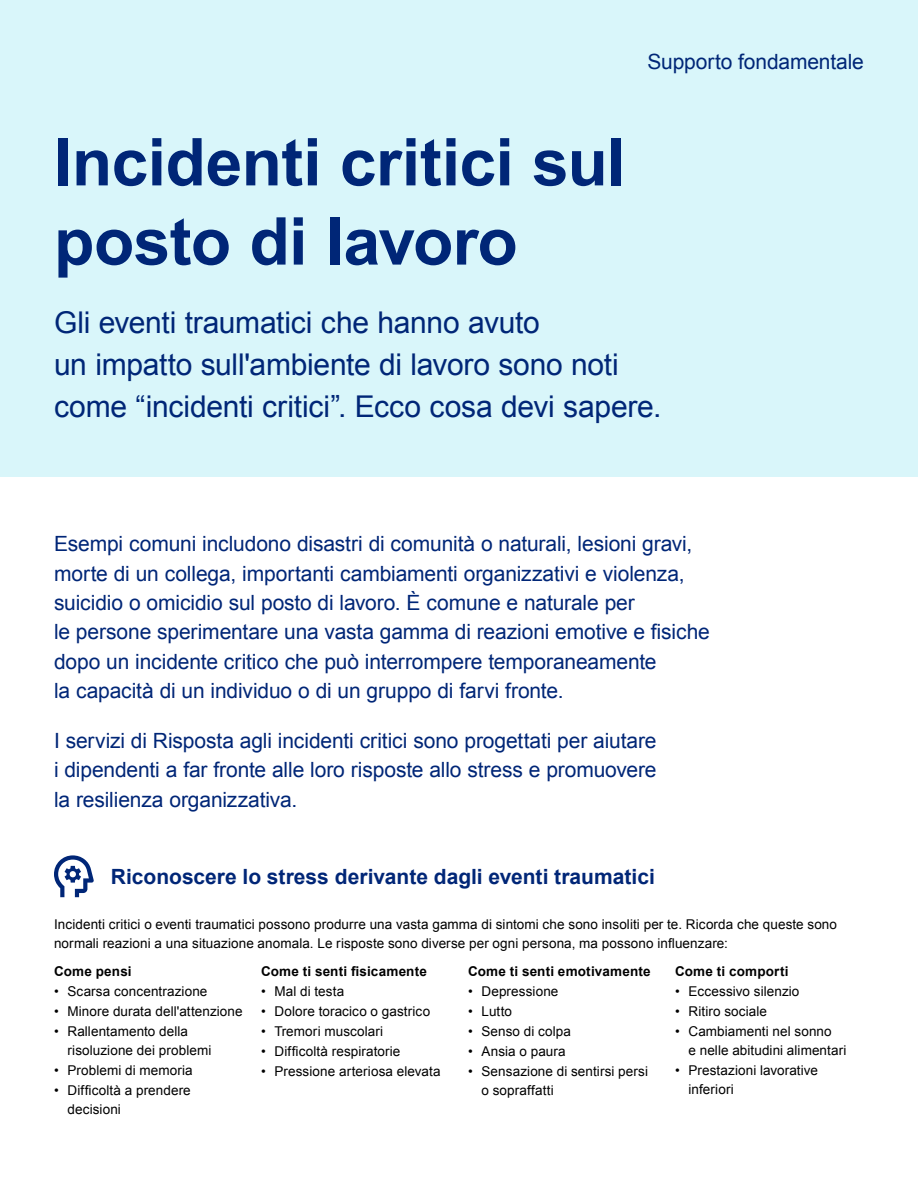
<style>
.page{position:relative;width:918px;height:1188px;background:#fff}
.page>*{position:absolute;margin:0;border:0;box-sizing:border-box;transform-origin:0 0}
.Headline{font:700 66px/79.2px "Arial";letter-spacing:-.01em;color:#002677}
.Intro{font:30px/42px "Arial";letter-spacing:-.01em;color:#002677}
.Intro-2{font:21px/29.4px "Arial";letter-spacing:-.005em;color:#002677}
.Subhead{font:700 21px "Arial";color:#002677}
.Product_label_-_Right_aligned{font:21px "Arial";letter-spacing:-.005em;color:#002677}
.Body{font:13.5px/18.9px "Arial";letter-spacing:.01em;color:#000}
.Body-2{font:700 13.5px "Arial";letter-spacing:.015em;color:#000}
</style>
<div class="page">
<div style="left:0;top:0;width:918px;height:476px;background:#d9f6fa"></div>
<svg style="left:54px;top:855px;width:40px;height:42px"></svg>
<p class="Headline" style="left:54px;top:125px;width:573px">Incidenti critici sul posto di lavoro</p>
<p class="Product_label_-_Right_aligned" style="left:647px;top:48px;width:218px">Supporto fondamentale</p>
<p class="Intro" style="left:54px;top:302px;width:609px">Gli eventi traumatici che hanno avuto<br>un impatto sull'ambiente di lavoro sono noti come “incidenti critici”. Ecco cosa devi sapere.</p>
<p class="Intro-2" style="left:54px;top:529px;width:658px">Esempi comuni includono disastri di comunità o naturali, lesioni gravi, morte di un collega, importanti cambiamenti organizzativi e violenza, suicidio o omicidio sul posto di lavoro. È comune e naturale per<br>le persone sperimentare una vasta gamma di reazioni emotive e fisiche dopo un incidente critico che può interrompere temporaneamente<br>la capacità di un individuo o di un gruppo di farvi fronte.</p>
<p class="Intro-2" style="left:54px;top:726px;width:604px;text-align:justify">I servizi di Risposta agli incidenti critici sono progettati per aiutare i dipendenti a far fronte alle loro risposte allo stress e promuovere la resilienza organizzativa.</p>
<p class="Subhead" style="left:111px;top:863px;width:545px">Riconoscere lo stress derivante dagli eventi traumatici</p>
<p class="Body" style="left:54px;top:915px;width:785px">Incidenti critici o eventi traumatici possono produrre una vasta gamma di sintomi che sono insoliti per te. Ricorda che queste sono normali reazioni a una situazione anomala. Le risposte sono diverse per ogni persona, ma possono influenzare:</p>
<p class="Body-2" style="left:54px;top:962px;width:79px">Come pensi</p>
<p class="Body" style="left:54px;top:982px;width:155px">• Scarsa concentrazione</p>
<p class="Body" style="left:54px;top:1002px;width:190px">• Minore durata dell'attenzione</p>
<p class="Body" style="left:68px;top:1022px;width:145px;text-indent:-14px">• Rallentamento della risoluzione dei problemi</p>
<p class="Body" style="left:54px;top:1061px;width:140px">• Problemi di memoria</p>
<p class="Body" style="left:68px;top:1081px;width:125px;text-indent:-14px">• Difficoltà a prendere decisioni</p>
<p class="Body-2" style="left:261px;top:962px;width:167px">Come ti senti fisicamente</p>
<p class="Body" style="left:261px;top:982px;width:85px">• Mal di testa</p>
<p class="Body" style="left:261px;top:1002px;width:171px">• Dolore toracico o gastrico</p>
<p class="Body" style="left:261px;top:1022px;width:124px">• Tremori muscolari</p>
<p class="Body" style="left:261px;top:1042px;width:141px">• Difficoltà respiratorie</p>
<p class="Body" style="left:261px;top:1062px;width:181px">• Pressione arteriosa elevata</p>
<p class="Body-2" style="left:468px;top:962px;width:184px">Come ti senti emotivamente</p>
<p class="Body" style="left:468px;top:982px;width:92px">• Depressione</p>
<p class="Body" style="left:468px;top:1002px;width:45px">• Lutto</p>
<p class="Body" style="left:468px;top:1022px;width:105px">• Senso di colpa</p>
<p class="Body" style="left:468px;top:1042px;width:99px">• Ansia o paura</p>
<p class="Body" style="left:482px;top:1062px;width:168px;text-indent:-14px">• Sensazione di sentirsi persi o sopraffatti</p>
<p class="Body-2" style="left:675px;top:962px;width:115px">Come ti comporti</p>
<p class="Body" style="left:675px;top:982px;width:126px">• Eccessivo silenzio</p>
<p class="Body" style="left:675px;top:1002px;width:94px">• Ritiro sociale</p>
<p class="Body" style="left:688px;top:1022px;width:159px;text-indent:-14px">• Cambiamenti nel sonno<br>e nelle abitudini alimentari</p>
<p class="Body" style="left:688px;top:1061px;width:131px;text-indent:-14px">• Prestazioni lavorative inferiori</p>
</div>
